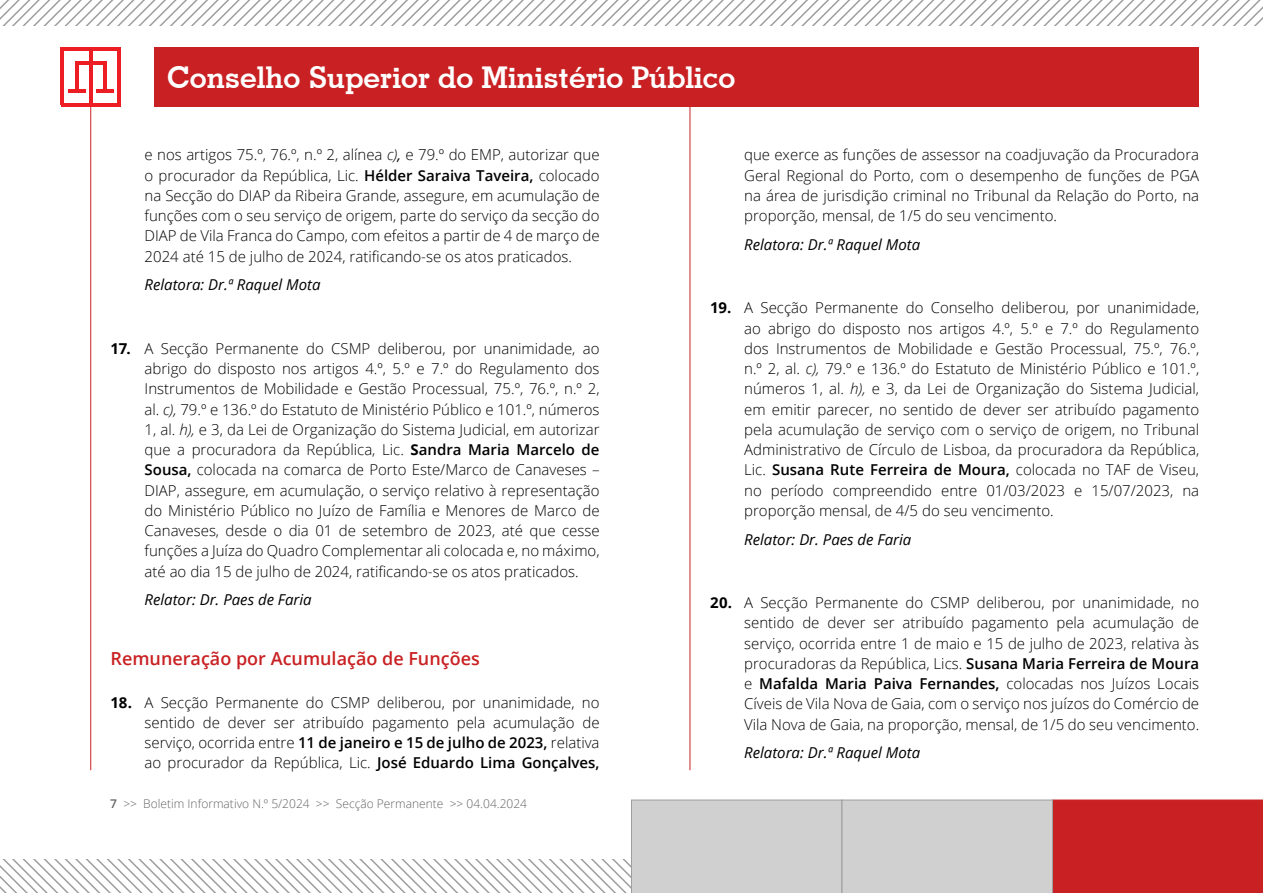
<style>
.page{position:relative;width:1263px;height:893px;background:#fff}
.page>*{position:absolute;margin:0;border:0;box-sizing:border-box;transform-origin:0 0}
.t1{font:700 30px "Geometric Slab 703 BT";color:#fff}
.t2{font:600 18px "Open Sans";color:#c92123}
.t3{font:300 15px/20.2px "Open Sans";color:#000;text-align:justify}
.t4{font:italic 15px "Open Sans";color:#000}
.t5{font:300 12px "Open Sans";color:#646464}
.s1{font-style:italic}
.s2{font-weight:400;font-style:italic}
.s3{font-weight:600}
.s4{font-weight:700}
</style>
<div class="page">
<svg style="left:0;top:800px;width:1263px;height:93px"></svg>
<div style="left:154px;top:47px;width:1045px;height:60px;background:#c92123"></div>
<hr style="left:90px;top:104px;width:1px;height:666px;background:#c92123">
<hr style="left:75px;top:61px;width:3px;height:31px;background:#ed1d24">
<hr style="left:61px;top:47px;width:3px;height:58px;background:#ed1d24">
<hr style="left:117px;top:49px;width:3px;height:56px;background:#ed1d24">
<hr style="left:61px;top:103px;width:59px;height:4px;background:#ed1d24">
<hr style="left:61px;top:47px;width:59px;height:4px;background:#ed1d24">
<hr style="left:89px;top:48px;width:3px;height:56px;background:#ed1d24">
<hr style="left:68px;top:89px;width:17px;height:4px;background:#ed1d24">
<hr style="left:103px;top:61px;width:3px;height:31px;background:#ed1d24">
<hr style="left:75px;top:61px;width:31px;height:4px;background:#ed1d24">
<hr style="left:96px;top:89px;width:18px;height:4px;background:#ed1d24">
<hr style="left:690px;top:104px;width:1px;height:666px;background:#c92123">
<svg style="left:0;top:0;width:1263px;height:26px"></svg>
<h1 class="t1" style="left:167px;top:60px;width:570px">Conselho Superior do Ministério Público</h1>
<p class="t3" style="left:145px;top:144px;width:456px">e nos artigos 75.º, 76.º, n.º 2, alínea <span class="s1">c)</span><span class="s2">,</span> e 79.º do E MP, autorizar que o procurador da República, Lic. <span class="s3">Hélder Saraiva Taveira,</span> colocado na Secção do DIAP da Ribeira Grande, assegure, em acumulação de funções com o seu serviço de origem, parte do serviço da secção do DIAP de Vila Franca do Campo, com efeitos a partir de 4 de março de 2024 até 15 de julho de 2024, ratificando-se os atos praticados.</p>
<p class="t4" style="left:145px;top:275px;width:177px">Relatora: Dr.ª Raquel Mota</p>
<p class="t3" style="left:744px;top:144px;width:456px">que exerce as funções de assessor na coadjuvação da Procuradora Geral Regional do Porto, com o desempenho de funções de PGA na área de jurisdição criminal no Tribunal da Relação do Porto, na proporção, mensal, de 1/5 do seu vencimento.</p>
<p class="t4" style="left:744px;top:234px;width:177px">Relatora: Dr.ª Raquel Mota</p>
<p class="t3" style="left:145px;top:338px;width:456px;text-indent:-34px"><span class="s4">17.</span> A Secção Permanente do CSMP deliberou, por unanimidade, ao abrigo do disposto nos artigos 4.º, 5.º e 7.º do Regulamento dos Instrumentos de Mobilidade e Gestão Processual, 75.º, 76.º, n.º 2, al. <span class="s1">c),</span> 79.º e 136.º do Estatuto de Ministério Público e 101.º, números 1, al. <span class="s1">h),</span> e 3, da Lei de Organização do Sistema Judicial, em autorizar que a procuradora da República, Lic. <span class="s4">S</span><span class="s3">andra Maria Marcelo de Sousa,</span> colocada na comarca de Porto Este/Marco de Canaveses – DIAP, assegure, em acumulação, o serviço relativo à representação do Ministério Público no Juízo de Família e Menores de Marco de Canaveses, desde o dia 01 de setembro de 2023, até que cesse funções a Juíza do Quadro Complementar ali colocada e, no máximo, até ao dia 15 de julho de 2024, ratificando-se os atos praticados.</p>
<p class="t4" style="left:145px;top:590px;width:169px">Relator: Dr. Paes de Faria</p>
<p class="t2" style="left:111px;top:646px;width:371px">Remuneração por Acumulação de Funções</p>
<p class="t3" style="left:145px;top:691px;width:456px;text-indent:-34px"><span class="s4">18.</span> A Secção Permanente do CSMP deliberou, por unanimidade, no sentido de dever ser atribuído pagamento pela acumulação de serviço, ocorrida entre <span class="s3">11 de janeiro e 15 de julho de 2023,</span> relativa ao procurador da República, Lic. <span class="s3">José Eduardo Lima Gonçalves,</span></p>
<p class="t5" style="left:110px;top:795px;width:418px"><span class="s3">7</span> &gt;&gt; Boletim Informativo N.º 5/2024 &gt;&gt; Secção Permanente &gt;&gt; 04.04.2024</p>
<p class="t3" style="left:744px;top:297px;width:456px;text-indent:-34px"><span class="s4">19.</span> A Secção Permanente do Conselho deliberou, por unanimidade, ao abrigo do disposto nos artigos 4.º, 5.º e 7.º do Regulamento dos Instrumentos de Mobilidade e Gestão Processual, 75.º, 76.º, n.º 2, al. <span class="s1">c),</span> 79.º e 136.º do Estatuto de Ministério Público e 101.º, números 1, al. <span class="s1">h),</span> e 3, da Lei de Organização do Sistema Judicial, em emitir parecer, no sentido de dever ser atribuído pagamento pela acumulação de serviço com o serviço de origem, no Tribunal Administrativo de Círculo de Lisboa, da procuradora da República, Lic. <span class="s3">Susana Rute Ferreira de Moura,</span> colocada no TAF de Viseu, no período compreendido entre 01/03/2023 e 15/07/2023, na proporção mensal, de 4/5 do seu vencimento.</p>
<p class="t4" style="left:744px;top:529px;width:169px">Relator: Dr. Paes de Faria</p>
<p class="t3" style="left:744px;top:592px;width:456px;text-indent:-34px"><span class="s4">20.</span> A Secção Permanente do CSMP deliberou, por unanimidade, no sentido de dever ser atribuído pagamento pela acumulação de serviço, ocorrida entre 1 de maio e 15 de julho de 2023, relativa às procuradoras da República, Lics. <span class="s3">Susana Maria Ferreira de Moura </span>e <span class="s3">Mafalda Maria Paiva Fernandes,</span> colocadas nos Juízos Locais Cíveis de Vila Nova de Gaia, com o serviço nos juízos do Comércio de Vila Nova de Gaia, na proporção, mensal, de 1/5 do seu vencimento.</p>
<p class="t4" style="left:744px;top:743px;width:177px">Relatora: Dr.ª Raquel Mota</p>
</div>
